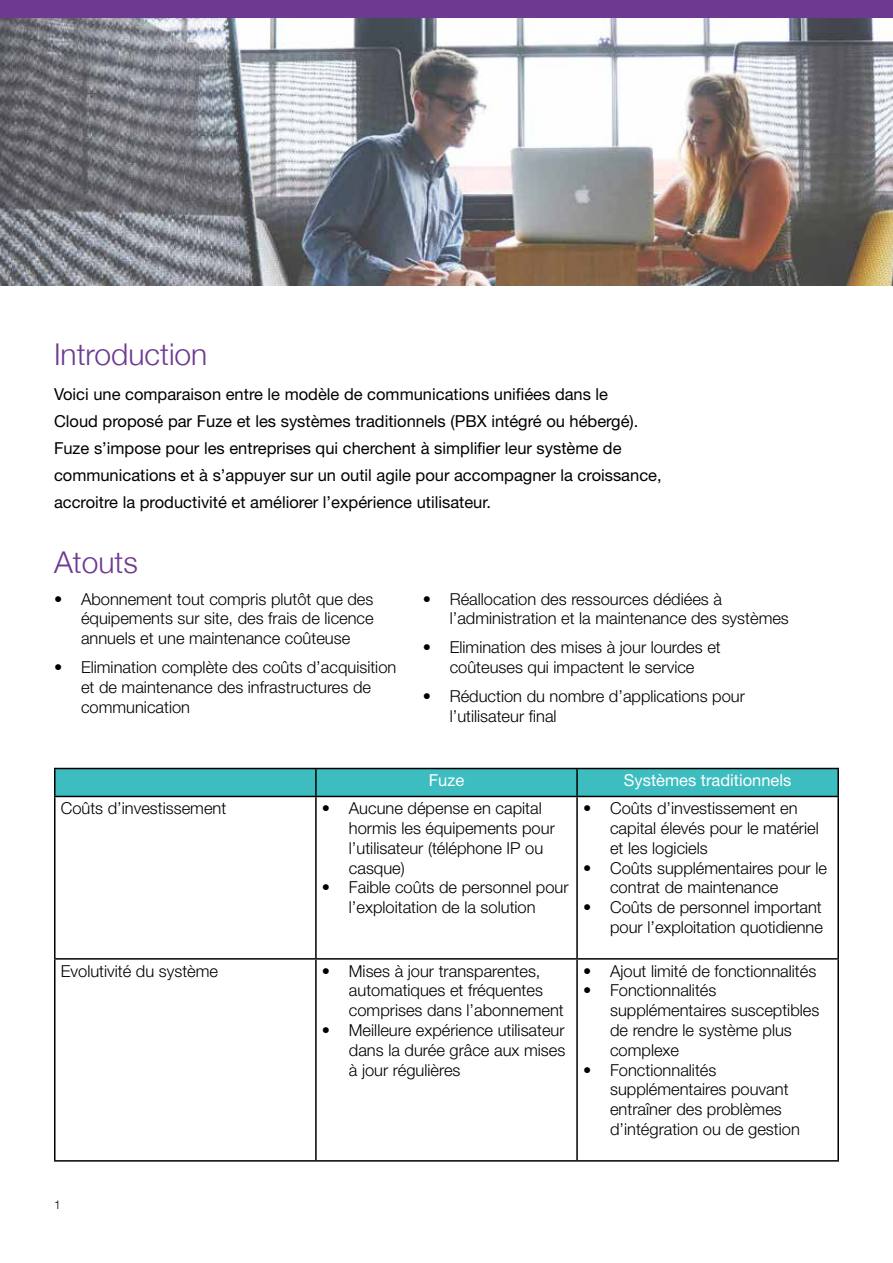
<style>
.page{position:relative;width:893px;height:1263px;background:#fff}
.page>*{position:absolute;margin:0;border:0;box-sizing:border-box;transform-origin:0 0}
.t1{font:300 30px "Helvetica Neue";color:#6e3a91}
.t2{font:300 16.5px/19.8px "Helvetica Neue LT Std";color:#000}
.t3{font:16.5px/27px "Helvetica Neue LT Std";color:#000}
.t4{font:16.5px "Helvetica Neue LT Std";color:#fff}
.t5{font:300 12px "Helvetica Neue";color:#000}
</style>
<div class="page">
<img style="left:0;top:18px;width:893px;height:267px">
<svg style="left:56px;top:769px;width:781px;height:27px;background:#3bb9bc"></svg>
<hr style="left:54px;top:768px;width:262px;height:1px;background:#000">
<hr style="left:54px;top:769px;width:2px;height:27px;background:#000">
<hr style="left:316px;top:768px;width:261px;height:1px;background:#000">
<hr style="left:315px;top:769px;width:2px;height:27px;background:#000">
<hr style="left:577px;top:768px;width:262px;height:1px;background:#000">
<hr style="left:576px;top:769px;width:2px;height:27px;background:#000">
<hr style="left:837px;top:769px;width:2px;height:27px;background:#000">
<hr style="left:54px;top:796px;width:262px;height:1px;background:#000">
<hr style="left:54px;top:797px;width:2px;height:161px;background:#000">
<hr style="left:316px;top:796px;width:261px;height:1px;background:#000">
<hr style="left:315px;top:797px;width:2px;height:161px;background:#000">
<hr style="left:577px;top:796px;width:262px;height:1px;background:#000">
<hr style="left:576px;top:797px;width:2px;height:161px;background:#000">
<hr style="left:837px;top:797px;width:2px;height:161px;background:#000">
<hr style="left:54px;top:958px;width:262px;height:1px;background:#000">
<hr style="left:54px;top:959px;width:2px;height:201px;background:#000">
<hr style="left:316px;top:958px;width:261px;height:1px;background:#000">
<hr style="left:315px;top:959px;width:2px;height:201px;background:#000">
<hr style="left:577px;top:958px;width:262px;height:1px;background:#000">
<hr style="left:576px;top:959px;width:2px;height:201px;background:#000">
<hr style="left:837px;top:959px;width:2px;height:201px;background:#000">
<hr style="left:54px;top:1160px;width:262px;height:1px;background:#000">
<hr style="left:316px;top:1160px;width:261px;height:1px;background:#000">
<hr style="left:577px;top:1160px;width:262px;height:1px;background:#000">
<div style="left:0;top:0;width:893px;height:18px;background:#6e3a91"></div>
<h1 class="t1" style="left:54px;top:330px;width:155px">Introduction</h1>
<p class="t3" style="left:54px;top:380px;width:609px">Voici une comparaison entre le modèle de communications unifiées dans le<br>Cloud proposé par Fuze et les systèmes traditionnels (PBX intégré ou hébergé).<br>Fuze s’impose pour les entreprises qui cherchent à simplifier leur système de communications et à s’appuyer sur un outil agile pour accompagner la croissance, accroitre la productivité et améliorer l’expérience utilisateur.</p>
<h1 class="t1" style="left:54px;top:538px;width:85px">Atouts</h1>
<p class="t2" style="left:81px;top:588px;width:294px;text-align:justify;text-indent:-27px">• Abonnement tout compris plutôt que des équipements sur site, des frais de licence annuels et une maintenance coûteuse</p>
<p class="t2" style="left:81px;top:657px;width:317px;text-indent:-27px">• Elimination complète des coûts d’acquisition et de maintenance des infrastructures de communication</p>
<p class="t2" style="left:450px;top:588px;width:341px;text-indent:-27px">• Réallocation des ressources dédiées à l’administration et la maintenance des systèmes</p>
<p class="t2" style="left:423px;top:637px;width:300px;text-align:center">• Elimination des mises à jour lourdes et coûteuses qui impactent le service</p>
<p class="t2" style="left:450px;top:686px;width:297px;text-indent:-27px">• Réduction du nombre d’applications pour l’utilisateur final</p>
<p class="t4" style="left:429px;top:770px;width:37px">Fuze</p>
<p class="t4" style="left:624px;top:770px;width:169px">Systèmes traditionnels</p>
<p class="t2" style="left:61px;top:798px;width:167px">Coûts d’investissement</p>
<p class="t2" style="left:349px;top:798px;width:207px;text-indent:-27px">• Aucune dépense en capital hormis les équipements pour l’utilisateur (téléphone IP ou casque)</p>
<p class="t2" style="left:322px;top:877px;width:248px;text-align:center">• Faible coûts de personnel pour l’exploitation de la solution</p>
<p class="t2" style="left:61px;top:960px;width:159px">Evolutivité du système</p>
<p class="t2" style="left:349px;top:960px;width:216px;text-indent:-27px">• Mises à jour transparentes, automatiques et fréquentes comprises dans l’abonnement</p>
<p class="t2" style="left:349px;top:1020px;width:218px;text-align:justify;text-indent:-27px">• Meilleure expérience utilisateur dans la durée grâce aux mises à jour régulières</p>
<p class="t2" style="left:610px;top:798px;width:210px;text-indent:-27px">• Coûts d’investissement en capital élevés pour le matériel et les logiciels</p>
<p class="t2" style="left:610px;top:857px;width:218px;text-indent:-27px">• Coûts supplémentaires pour le contrat de maintenance</p>
<p class="t2" style="left:583px;top:897px;width:241px;text-align:right">• Coûts de personnel important pour l’exploitation quotidienne</p>
<p class="t2" style="left:583px;top:960px;width:235px">• Ajout limité de fonctionnalités</p>
<p class="t2" style="left:610px;top:980px;width:211px;text-indent:-27px">• Fonctionnalités supplémentaires susceptibles de rendre le système plus complexe</p>
<p class="t2" style="left:610px;top:1059px;width:191px;text-indent:-27px">• Fonctionnalités supplémentaires pouvant entraîner des problèmes d’intégration ou de gestion</p>
<p class="t5" style="left:54px;top:1195px;width:8px">1</p>
</div>
